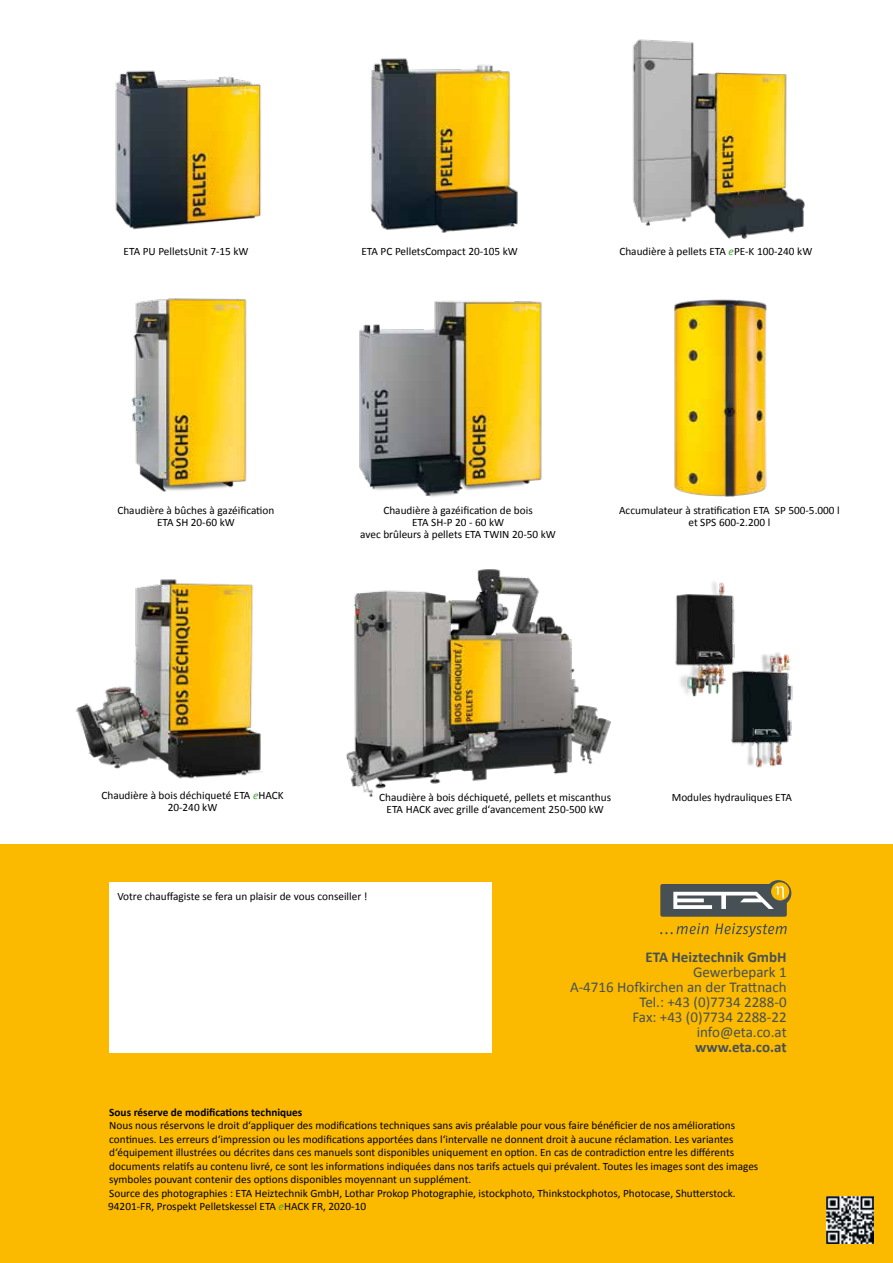
<style>
.page{position:relative;width:893px;height:1263px;background:#fff}
.page>*{position:absolute;margin:0;border:0;box-sizing:border-box;transform-origin:0 0}
.t1{font:15px/15px "Calibri";color:#465055;text-align:right}
.t2{font:700 15px "Calibri";color:#465055}
.t3{font:11.25px/12px "Calibri";color:#000;text-align:center}
.t4{font:700 11.25px "Calibri";color:#000}
.s1{font-style:italic;color:#3fa535}
</style>
<div class="page">
<div style="left:0;top:844px;width:893px;height:419px;background:#fbba00"></div>
<div style="left:109px;top:882px;width:383px;height:170px;background:#fff"></div>
<svg style="left:660px;top:880px;width:131px;height:37px;background:#848063"></svg>
<svg style="left:660px;top:923px;width:127px;height:14px"></svg>
<img style="left:826px;top:1197px;width:47px;height:47px">
<img style="left:346px;top:569px;width:265px;height:228px">
<img style="left:359px;top:301px;width:183px;height:196px">
<img style="left:115px;top:70px;width:146px;height:160px">
<img style="left:370px;top:58px;width:148px;height:175px">
<img style="left:131px;top:298px;width:116px;height:194px">
<img style="left:675px;top:582px;width:60px;height:115px">
<img style="left:725px;top:651px;width:68px;height:117px">
<img style="left:674px;top:299px;width:93px;height:197px">
<img style="left:75px;top:579px;width:187px;height:200px">
<img style="left:632px;top:39px;width:173px;height:200px">
<p class="t3" style="left:124px;top:245px;width:127px">ETA PU PelletsUnit 7-15 kW</p>
<p class="t3" style="left:361px;top:245px;width:158px">ETA PC PelletsCompact 20-105 kW</p>
<p class="t3" style="left:619px;top:245px;width:194px">Chaudière à pellets ETA <span class="s1">e</span>PE-K 100-240 kW</p>
<p class="t3" style="left:117px;top:504px;width:158px">Chaudière à bûches à gazéification<br>ETA SH 20-60 kW</p>
<p class="t3" style="left:360px;top:504px;width:197px">Chaudière à gazéification de bois<br>ETA SH-P 20 - 60 kW<br>avec brûleurs à pellets ETA TWIN 20-50 kW</p>
<p class="t3" style="left:619px;top:504px;width:222px">Accumulateur à stratification ETA SP 500-5.000 l et SPS 600-2.200 l</p>
<p class="t3" style="left:101px;top:790px;width:184px">Chaudière à bois déchiqueté ETA <span class="s1">e</span>HACK<br>20-240 kW</p>
<p class="t3" style="left:379px;top:791px;width:233px">Chaudière à bois déchiqueté, pellets et miscanthus<br>ETA HACK avec grille d‘avancement 250-500 kW</p>
<p class="t3" style="left:117px;top:890px;width:252px">Votre chauffagiste se fera un plaisir de vous conseiller !</p>
<p class="t3" style="left:672px;top:791px;width:122px">Modules hydrauliques ETA</p>
<h1 class="t2" style="left:645px;top:948px;width:143px">ETA Heiztechnik GmbH</h1>
<h1 class="t1" style="left:570px;top:965px;width:218px">Gewerbepark 1<br>A-4716 Hofkirchen an der Trattnach<br>Tel.: +43 (0)7734 2288-0<br>Fax: +43 (0)7734 2288-22 info@eta.co.at</h1>
<h1 class="t2" style="left:695px;top:1038px;width:93px">www.eta.co.at</h1>
<p class="t4" style="left:109px;top:1105px;width:195px">Sous réserve de modifications techniques</p>
<p class="t3" style="left:109px;top:1119px;width:651px;line-height:13.5px;text-align:left">Nous nous réservons le droit d‘appliquer des modifications techniques sans avis préalable pour vous faire bénéficier de nos améliorations continues. Les erreurs d‘impression ou les modifications apportées dans l‘intervalle ne donnent droit à aucune réclamation. Les variantes d‘équipement illustrées ou décrites dans ces manuels sont disponibles uniquement en option. En cas de contradiction entre les différents documents relatifs au contenu livré, ce sont les informations indiquées dans nos tarifs actuels qui prévalent. Toutes les images sont des images symboles pouvant contenir des options disponibles moyennant un supplément.<br>Source des photographies : ETA Heiztechnik GmbH, Lothar Prokop Photographie, istockphoto, Thinkstockphotos, Photocase, Shutterstock.</p>
<p class="t3" style="left:108px;top:1200px;width:259px">94201-FR, Prospekt Pelletskessel ETA <span class="s1">e</span>HACK FR, 2020-10</p>
</div>
